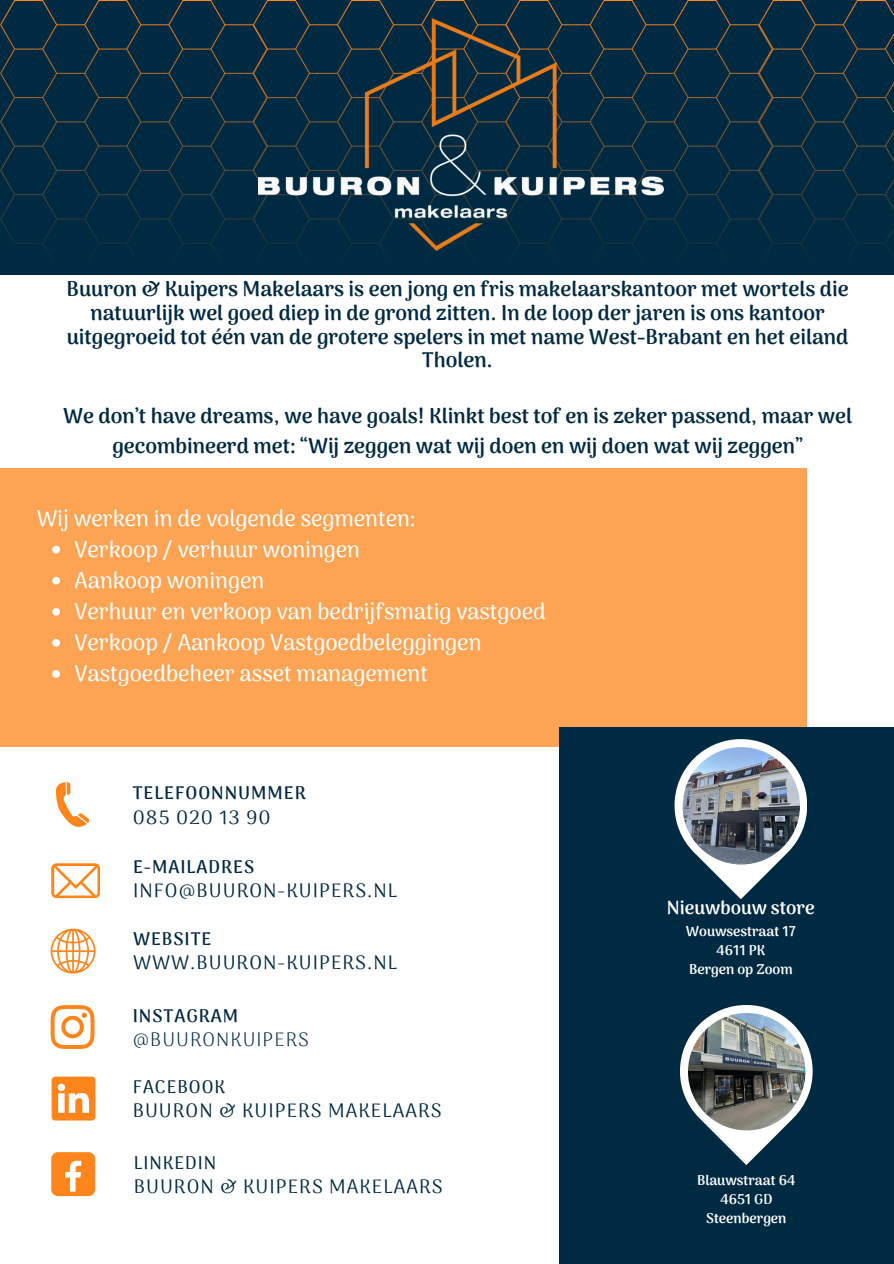
<style>
.page{position:relative;width:894px;height:1264px;background:#fff}
.page>*{position:absolute;margin:0;border:0;box-sizing:border-box;transform-origin:0 0}
.t1{font:500 22.2px "Arima Madurai";color:#fff}
.t2{font:800 21px/23.7px "Arima Madurai";color:#002a42;text-align:center}
.t3{font:19.5px "Arima Madurai";letter-spacing:.055em;color:#002a42}
.t4{font:300 19.5px "Arima Madurai";letter-spacing:.055em;color:#002a42}
.t5{font:800 18.6px "Arima Madurai";color:#fff}
.t6{font:700 18px "Arima Madurai";letter-spacing:.055em;color:#002a42}
.t7{font:500 18px "Arima Madurai";letter-spacing:.055em;color:#002a42}
.t8{font:800 14.1px/19.2px "Arima Madurai";color:#fff;text-align:center}
</style>
<div class="page">
<div style="left:0;top:0;width:893px;height:274px;background:#002a42"></div>
<svg style="left:0;top:0;width:253px;height:258px"></svg>
<svg style="left:253px;top:0;width:222px;height:258px"></svg>
<svg style="left:772px;top:0;width:121px;height:258px"></svg>
<svg style="left:509px;top:0;width:263px;height:258px"></svg>
<div style="left:0;top:468px;width:807px;height:278px;background:#fda354"></div>
<div style="left:559px;top:726px;width:334px;height:537px;background:#002a42"></div>
<svg style="left:680px;top:1005px;width:132px;height:160px"></svg>
<img style="left:687px;top:1012px;width:118px;height:118px;border-radius:50%">
<img style="left:258px;top:18px;width:405px;height:232px">
<svg style="left:56px;top:782px;width:33px;height:45px"></svg>
<svg style="left:51px;top:863px;width:49px;height:35px"></svg>
<svg style="left:51px;top:928px;width:44px;height:45px"></svg>
<svg style="left:51px;top:1005px;width:43px;height:43px"></svg>
<div style="left:51px;top:1152px;width:44px;height:43px;background:#fd851b;border-radius:7px"></div>
<svg style="left:65px;top:1160px;width:16px;height:31px"></svg>
<svg style="left:52px;top:1076px;width:43px;height:44px"></svg>
<svg style="left:674px;top:739px;width:132px;height:160px"></svg>
<img style="left:682px;top:747px;width:117px;height:117px;border-radius:50%">
<svg style="left:52px;top:545px;width:8px;height:8px"></svg>
<svg style="left:52px;top:577px;width:8px;height:7px"></svg>
<svg style="left:52px;top:608px;width:8px;height:7px"></svg>
<svg style="left:52px;top:639px;width:8px;height:7px"></svg>
<svg style="left:52px;top:670px;width:8px;height:7px"></svg>
<p class="t2" style="left:67px;top:277px;width:783px">Buuron &amp; Kuipers Makelaars is een jong en fris makelaarskantoor met wortels die natuurlijk wel goed diep in de grond zitten. In de loop der jaren is ons kantoor uitgegroeid tot één van de grotere spelers in met name West-Brabant en het eiland Tholen.</p>
<p class="t2" style="left:63px;top:401px;width:790px;line-height:29.2px">We don’t have dreams, we have goals! Klinkt best tof en is zeker passend, maar wel gecombineerd met: “Wij zeggen wat wij doen en wij doen wat wij zeggen”</p>
<p class="t1" style="left:37px;top:505px;width:380px">Wij werken in de volgende segmenten:</p>
<p class="t1" style="left:74px;top:536px;width:287px">Verkoop / verhuur woningen</p>
<p class="t1" style="left:74px;top:567px;width:191px">Aankoop woningen</p>
<h1 class="t1" style="left:74px;top:598px;width:473px">Verhuur en verkoop van bedrijfsmatig vastgoed</h1>
<h1 class="t1" style="left:74px;top:629px;width:408px">Verkoop / Aankoop Vastgoedbeleggingen</h1>
<h1 class="t1" style="left:74px;top:660px;width:355px">Vastgoedbeheer asset management</h1>
<h5 class="t6" style="left:133px;top:781px;width:175px">TELEFOONNUMMER</h5>
<p class="t3" style="left:133px;top:805px;width:139px">085 020 13 90</p>
<p class="t6" style="left:133px;top:855px;width:123px">E-MAILADRES</p>
<p class="t3" style="left:133px;top:878px;width:266px">INFO@BUURON-KUIPERS.NL</p>
<p class="t6" style="left:133px;top:928px;width:80px">WEBSITE</p>
<p class="t3" style="left:133px;top:951px;width:265px">WWW.BUURON-KUIPERS.NL</p>
<p class="t6" style="left:133px;top:1004px;width:107px">INSTAGRAM</p>
<p class="t4" style="left:133px;top:1027px;width:178px">@BUURONKUIPERS</p>
<p class="t7" style="left:133px;top:1075px;width:94px">FACEBOOK</p>
<p class="t3" style="left:133px;top:1098px;width:310px">BUURON &amp; KUIPERS MAKELAARS</p>
<p class="t7" style="left:134px;top:1152px;width:84px">LINKEDIN</p>
<p class="t3" style="left:134px;top:1175px;width:310px">BUURON &amp; KUIPERS MAKELAARS</p>
<p class="t5" style="left:666px;top:897px;width:149px">Nieuwbouw store</p>
<p class="t8" style="left:685px;top:921px;width:111px">Wouwsestraat 17<br>4611 PK<br>Bergen op Zoom</p>
<p class="t8" style="left:696px;top:1170px;width:100px">Blauwstraat 64</p>
<p class="t8" style="left:720px;top:1189px;width:54px">4651 GD</p>
<p class="t8" style="left:706px;top:1208px;width:82px">Steenbergen</p>
</div>
